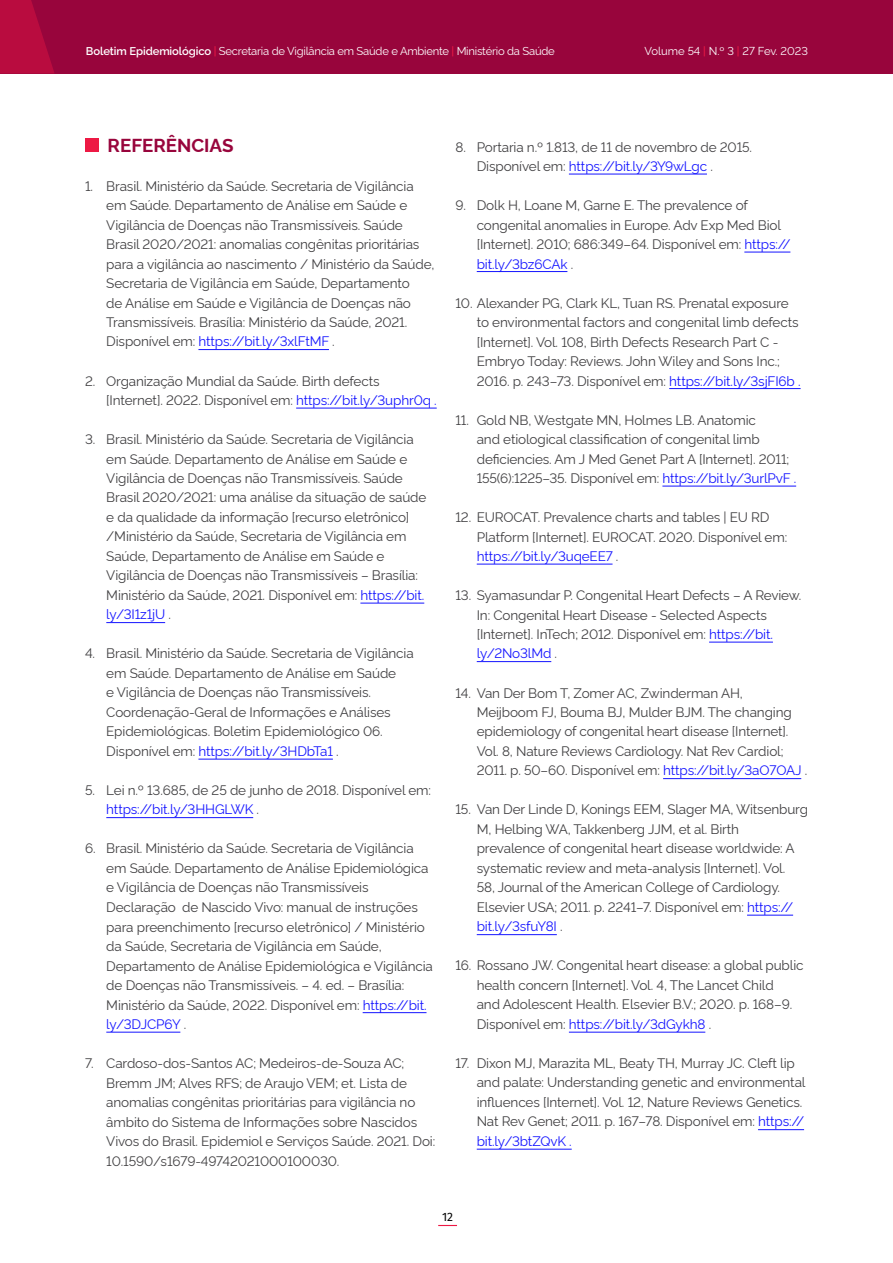
<style>
.page{position:relative;width:893px;height:1263px;background:#fff}
.page>*{position:absolute;margin:0;border:0;box-sizing:border-box;transform-origin:0 0}
.t1{font:700 18.75px "Rawline";color:#98053c}
.t2{font:13.5px/19.5px "Rawline";letter-spacing:-.01em;color:#414042}
.t3{font:12px "Fira Sans";color:#000}
.t4{font:11.25px "Rawline";letter-spacing:-.02em;color:#fff}
.t5{font:11.25px "Rawline";color:#fff}
.s1{font-weight:600}
.s2{font-weight:500;color:#ed1944}
.s3{color:#1414ff}
</style>
<div class="page">
<div style="left:0;top:0;width:893px;height:74px;background:#98053c"></div>
<svg style="left:438px;top:1225px;width:19px;height:1px"></svg>
<svg style="left:0;top:0;width:54px;height:74px"></svg>
<hr style="left:198px;top:349px;width:131px;height:1px;background:#1414ff">
<hr style="left:296px;top:408px;width:141px;height:1px;background:#1414ff">
<hr style="left:360px;top:603px;width:64px;height:1px;background:#1414ff">
<hr style="left:106px;top:622px;width:59px;height:1px;background:#1414ff">
<hr style="left:198px;top:759px;width:135px;height:1px;background:#1414ff">
<hr style="left:106px;top:817px;width:147px;height:1px;background:#1414ff">
<hr style="left:363px;top:1012px;width:63px;height:1px;background:#1414ff">
<hr style="left:106px;top:1032px;width:74px;height:1px;background:#1414ff">
<div style="left:85px;top:138px;width:14px;height:14px;background:#ed1944"></div>
<hr style="left:569px;top:174px;width:138px;height:1px;background:#1414ff">
<hr style="left:744px;top:252px;width:46px;height:1px;background:#1414ff">
<hr style="left:477px;top:271px;width:90px;height:1px;background:#1414ff">
<hr style="left:669px;top:388px;width:132px;height:1px;background:#1414ff">
<hr style="left:662px;top:486px;width:134px;height:1px;background:#1414ff">
<hr style="left:477px;top:564px;width:135px;height:1px;background:#1414ff">
<hr style="left:709px;top:642px;width:64px;height:1px;background:#1414ff">
<hr style="left:477px;top:661px;width:74px;height:1px;background:#1414ff">
<hr style="left:663px;top:778px;width:138px;height:1px;background:#1414ff">
<hr style="left:747px;top:915px;width:46px;height:1px;background:#1414ff">
<hr style="left:477px;top:934px;width:80px;height:1px;background:#1414ff">
<hr style="left:569px;top:1032px;width:136px;height:1px;background:#1414ff">
<hr style="left:758px;top:1129px;width:46px;height:1px;background:#1414ff">
<hr style="left:477px;top:1149px;width:95px;height:1px;background:#1414ff">
<p class="t4" style="left:86px;top:42px;width:470px"><span class="s1">Boletim Epidemiológico</span> <span class="s2">|</span> Secretaria de Vigilância em Saúde e Ambiente <span class="s2">|</span> Ministério da Saúde</p>
<p class="t5" style="left:644px;top:43px;width:165px">Volume 54 <span class="s2">|</span> N.º 3 <span class="s2">|</span> 27 Fev. 2023</p>
<h1 class="t1" style="left:108px;top:130px;width:127px">ReFERÊNCIAS</h1>
<p class="t2" style="left:106px;top:175px;width:330px;text-indent:-21px">1. Brasil. Ministério da Saúde. Secretaria de Vigilância em Saúde. Departamento de Análise em Saúde e Vigilância de Doenças não Transmissíveis. Saúde Brasil 2020/2021: anomalias congênitas prioritárias para a vigilância ao nascimento / Ministério da Saúde, Secretaria de Vigilância em Saúde, Departamento<br>de Análise em Saúde e Vigilância de Doenças não Transmissíveis. Brasília: Ministério da Saúde, 2021.<br>Disponível em: <span class="s3">https://bit.ly/3xlFtMF</span> .</p>
<p class="t2" style="left:106px;top:370px;width:332px;text-indent:-21px">2. Organização Mundial da Saúde. Birth defects [Internet]. 2022. Disponível em: <span class="s3">https://bit.ly/3uphr0q .</span></p>
<p class="t2" style="left:106px;top:428px;width:322px;text-indent:-21px">3. Brasil. Ministério da Saúde. Secretaria de Vigilância em Saúde. Departamento de Análise em Saúde e Vigilância de Doenças não Transmissíveis. Saúde Brasil 2020/2021: uma análise da situação de saúde e da qualidade da informação [recurso eletrônico] /Ministério da Saúde, Secretaria de Vigilância em Saúde, Departamento de Análise em Saúde e Vigilância de Doenças não Transmissíveis – Brasília:<br>Ministério da Saúde, 2021. Disponível em: <span class="s3">https://bit. ly/3I1z1jU</span> .</p>
<p class="t2" style="left:106px;top:642px;width:309px;text-indent:-21px">4. Brasil. Ministério da Saúde. Secretaria de Vigilância em Saúde. Departamento de Análise em Saúde<br>e Vigilância de Doenças não Transmissíveis.<br>Coordenação-Geral de Informações e Análises Epidemiológicas. Boletim Epidemiológico 06.<br>Disponível em: <span class="s3">https://bit.ly/3HDbTa1</span> .</p>
<p class="t2" style="left:106px;top:779px;width:326px;text-indent:-21px">5. Lei n.º 13.685, de 25 de junho de 2018. Disponível em: <span class="s3">https://bit.ly/3HHGLWK</span> .</p>
<p class="t2" style="left:106px;top:837px;width:328px;text-indent:-21px">6. Brasil. Ministério da Saúde. Secretaria de Vigilância em Saúde. Departamento de Análise Epidemiológica e Vigilância de Doenças não Transmissíveis Declaração de Nascido Vivo: manual de instruções para preenchimento [recurso eletrônico] / Ministério da Saúde, Secretaria de Vigilância em Saúde, Departamento de Análise Epidemiológica e Vigilância de Doenças não Transmissíveis. – 4. ed. – Brasília:<br>Ministério da Saúde, 2022. Disponível em: <span class="s3">https://bit. ly/3DJCP6Y</span> .</p>
<p class="t2" style="left:106px;top:1052px;width:330px;text-indent:-21px">7. Cardoso-dos-Santos AC; Medeiros-de-Souza AC; Bremm JM; Alves RFS; de Araujo VEM; et. Lista de anomalias congênitas prioritárias para vigilância no âmbito do Sistema de Informações sobre Nascidos Vivos do Brasil. Epidemiol e Serviços Saúde. 2021. Doi:<br>10.1590/s1679-49742021000100030.</p>
<p class="t2" style="left:477px;top:136px;width:277px;text-indent:-21px">8. Portaria n.º 1.813, de 11 de novembro de 2015.<br>Disponível em: <span class="s3">https://bit.ly/3Y9wLgc</span> .</p>
<p class="t2" style="left:477px;top:194px;width:315px;text-indent:-21px">9. Dolk H, Loane M, Garne E. The prevalence of congenital anomalies in Europe. Adv Exp Med Biol [Internet]. 2010; 686:349–64. Disponível em: <span class="s3">https:// bit.ly/3bz6CAk</span> .</p>
<p class="t2" style="left:477px;top:292px;width:325px;text-indent:-21px">10. Alexander PG, Clark KL, Tuan RS. Prenatal exposure to environmental factors and congenital limb defects [Internet]. Vol. 108, Birth Defects Research Part C - Embryo Today: Reviews. John Wiley and Sons Inc.; 2016. p. 243–73. Disponível em: <span class="s3">https://bit.ly/3sjFI6b .</span></p>
<p class="t2" style="left:477px;top:409px;width:321px;text-indent:-21px">11. Gold NB, Westgate MN, Holmes LB. Anatomic<br>and etiological classification of congenital limb deficiencies. Am J Med Genet Part A [Internet]. 2011; 155(6):1225–35. Disponível em: <span class="s3">https://bit.ly/3urlPvF .</span></p>
<p class="t2" style="left:477px;top:506px;width:312px;text-indent:-21px">12. EUROCAT. Prevalence charts and tables | EU RD<br>Platform [Internet]. EUROCAT. 2020. Disponível em: <span class="s3">https://bit.ly/3uqeEE7</span> .</p>
<p class="t2" style="left:477px;top:584px;width:326px;text-indent:-21px">13. Syamasundar P. Congenital Heart Defects – A Review.<br>In: Congenital Heart Disease - Selected Aspects [Internet]. InTech; 2012. Disponível em: <span class="s3">https://bit. ly/2No3lMd</span> .</p>
<p class="t2" style="left:477px;top:681px;width:332px;text-indent:-21px">14. Van Der Bom T, Zomer AC, Zwinderman AH, Meijboom FJ, Bouma BJ, Mulder BJM. The changing epidemiology of congenital heart disease [Internet].<br>Vol. 8, Nature Reviews Cardiology. Nat Rev Cardiol; 2011. p. 50–60. Disponível em: <span class="s3">https://bit.ly/3aO7OAJ</span> .</p>
<p class="t2" style="left:477px;top:798px;width:333px;text-indent:-21px">15. Van Der Linde D, Konings EEM, Slager MA, Witsenburg M, Helbing WA, Takkenberg JJM, et al. Birth prevalence of congenital heart disease worldwide: A systematic review and meta-analysis [Internet]. Vol.<br>58, Journal of the American College of Cardiology.<br>Elsevier USA; 2011. p. 2241–7. Disponível em: <span class="s3">https:// bit.ly/3sfuY8I</span> .</p>
<p class="t2" style="left:477px;top:954px;width:328px;text-indent:-21px">16. Rossano JW. Congenital heart disease: a global public health concern [Internet]. Vol. 4, The Lancet Child<br>and Adolescent Health. Elsevier B.V.; 2020. p. 168–9.<br>Disponível em: <span class="s3">https://bit.ly/3dGykh8</span> .</p>
<p class="t2" style="left:477px;top:1052px;width:330px;text-indent:-21px">17. Dixon MJ, Marazita ML, Beaty TH, Murray JC. Cleft lip and palate: Understanding genetic and environmental influences [Internet]. Vol. 12, Nature Reviews Genetics.<br>Nat Rev Genet; 2011. p. 167–78. Disponível em: <span class="s3">https:// bit.ly/3btZQvK .</span></p>
<p class="t3" style="left:442px;top:1207px;width:13px">12</p>
</div>
